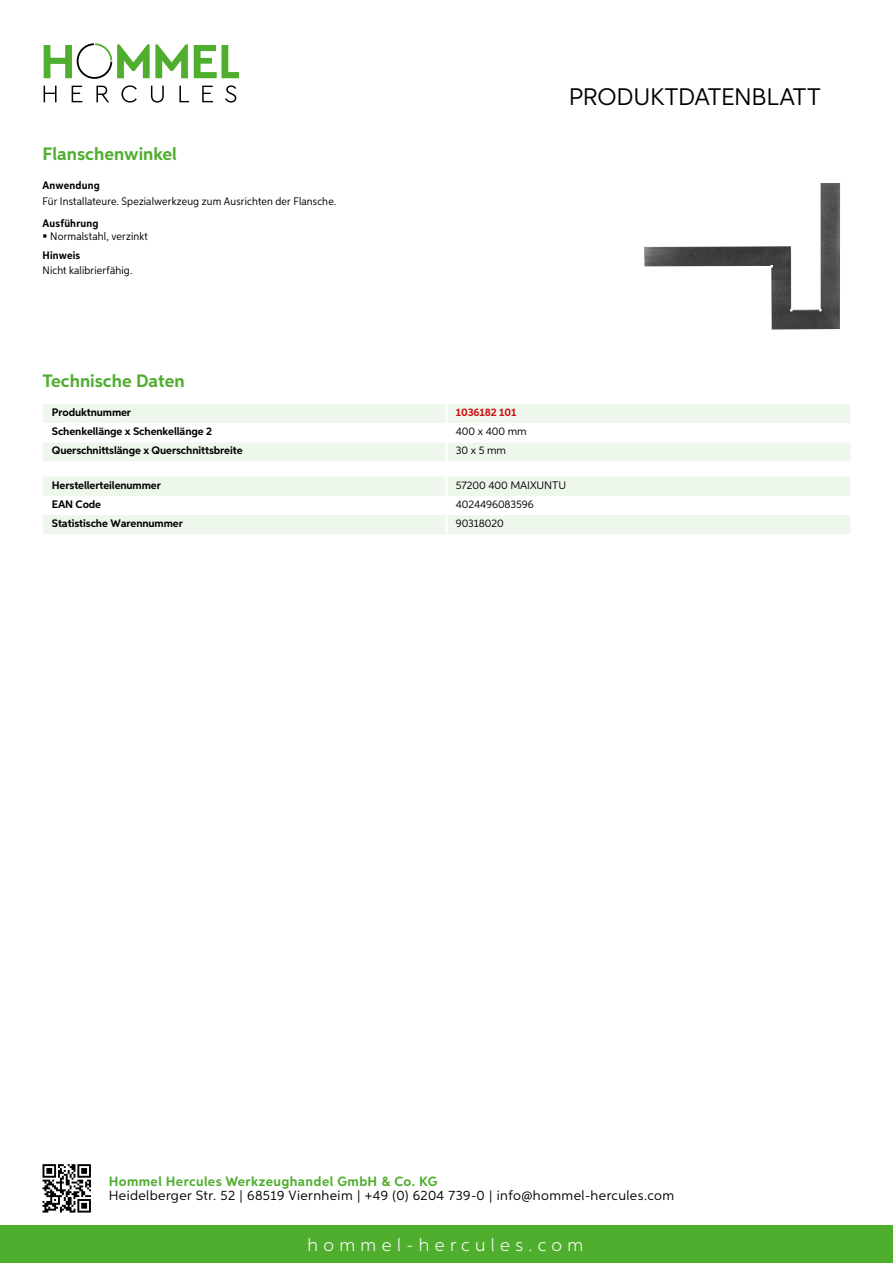
<style>
.page{position:relative;width:893px;height:1263px;background:#fff}
.page>*{position:absolute;margin:0;border:0;box-sizing:border-box;transform-origin:0 0}
.t1{font:24px "Aspira";letter-spacing:-.01em;color:#000}
.t2{font:700 18px "Aspira";color:#50ae2f}
.t3{font:300 18px "Aspira";letter-spacing:.3em;color:#fff}
.t4{font:13.5px "Aspira";letter-spacing:.03em;color:#000}
.t5{font:700 13.5px "Aspira";letter-spacing:.03em;color:#50ae2f}
.t6{font:700 10.95px "Aspira";letter-spacing:-.01em;color:#000}
.t7{font:10.95px "Aspira Nar";letter-spacing:.015em;color:#000}
.t8{font:10.95px "Aspira";letter-spacing:-.01em;color:#000}
.t9{font:700 10.95px "Aspira Nar";letter-spacing:.02em;color:#000}
.t10{font:700 10.95px "Aspira";letter-spacing:-.01em;color:#cd1013}
</style>
<div class="page">
<div style="left:0;top:1226px;width:893px;height:37px;background:#50ae2f"></div>
<svg style="left:43px;top:1164px;width:48px;height:48px"></svg>
<svg style="left:194px;top:45px;width:45px;height:33px"></svg>
<svg style="left:44px;top:43px;width:144px;height:36px"></svg>
<svg style="left:44px;top:86px;width:13px;height:16px"></svg>
<svg style="left:72px;top:86px;width:10px;height:16px"></svg>
<svg style="left:96px;top:86px;width:13px;height:16px"></svg>
<svg style="left:121px;top:85px;width:16px;height:18px"></svg>
<svg style="left:151px;top:86px;width:13px;height:17px"></svg>
<svg style="left:179px;top:86px;width:10px;height:16px"></svg>
<svg style="left:202px;top:86px;width:11px;height:16px"></svg>
<svg style="left:225px;top:85px;width:11px;height:18px"></svg>
<svg style="left:43px;top:404px;width:807px;height:57px"></svg>
<hr style="left:445px;top:442px;width:3px;height:19px;background:#fff">
<svg style="left:43px;top:477px;width:807px;height:57px"></svg>
<hr style="left:445px;top:515px;width:3px;height:19px;background:#fff">
<img style="left:644px;top:183px;width:196px;height:146px">
<h2 class="t2" style="left:43px;top:142px;width:136px">Flanschenwinkel</h2>
<p class="t9" style="left:43px;top:179px;width:59px">Anwendung</p>
<p class="t7" style="left:43px;top:194px;width:295px">Für Installateure. Spezialwerkzeug zum Ausrichten der Flansche.</p>
<p class="t9" style="left:43px;top:216px;width:58px">Ausführung</p>
<p class="t7" style="left:50px;top:229px;width:99px">Normalstahl, verzinkt</p>
<p class="t9" style="left:43px;top:248px;width:39px">Hinweis</p>
<p class="t7" style="left:43px;top:264px;width:91px">Nicht kalibrierfähig.</p>
<h1 class="t1" style="left:569px;top:82px;width:253px">Produktdatenblatt</h1>
<h2 class="t2" style="left:43px;top:370px;width:144px">Technische Daten</h2>
<p class="t6" style="left:52px;top:405px;width:81px">Produktnummer</p>
<p class="t10" style="left:456px;top:405px;width:62px">1036182 101</p>
<p class="t6" style="left:52px;top:425px;width:162px">Schenkellänge x Schenkellänge 2</p>
<p class="t8" style="left:456px;top:425px;width:72px">400 x 400 mm</p>
<p class="t6" style="left:52px;top:444px;width:192px">Querschnittslänge x Querschnittsbreite</p>
<p class="t8" style="left:456px;top:444px;width:52px">30 x 5 mm</p>
<p class="t6" style="left:52px;top:478px;width:111px">Herstellerteilenummer</p>
<p class="t8" style="left:456px;top:478px;width:89px">57200 400 MAIXUNTU</p>
<p class="t6" style="left:52px;top:497px;width:51px">EAN Code</p>
<p class="t8" style="left:456px;top:497px;width:79px">4024496083596</p>
<p class="t6" style="left:52px;top:516px;width:132px">Statistische Warennummer</p>
<p class="t8" style="left:456px;top:516px;width:49px">90318020</p>
<p class="t5" style="left:109px;top:1172px;width:330px">Hommel Hercules Werkzeughandel GmbH &amp; Co. KG</p>
<p class="t4" style="left:109px;top:1187px;width:567px">Heidelberger Str. 52 | 68519 Viernheim | +49 (0) 6204 739-0 | info@hommel-hercules.com</p>
<h2 class="t3" style="left:307px;top:1234px;width:277px">hommel-hercules.com</h2>
</div>
